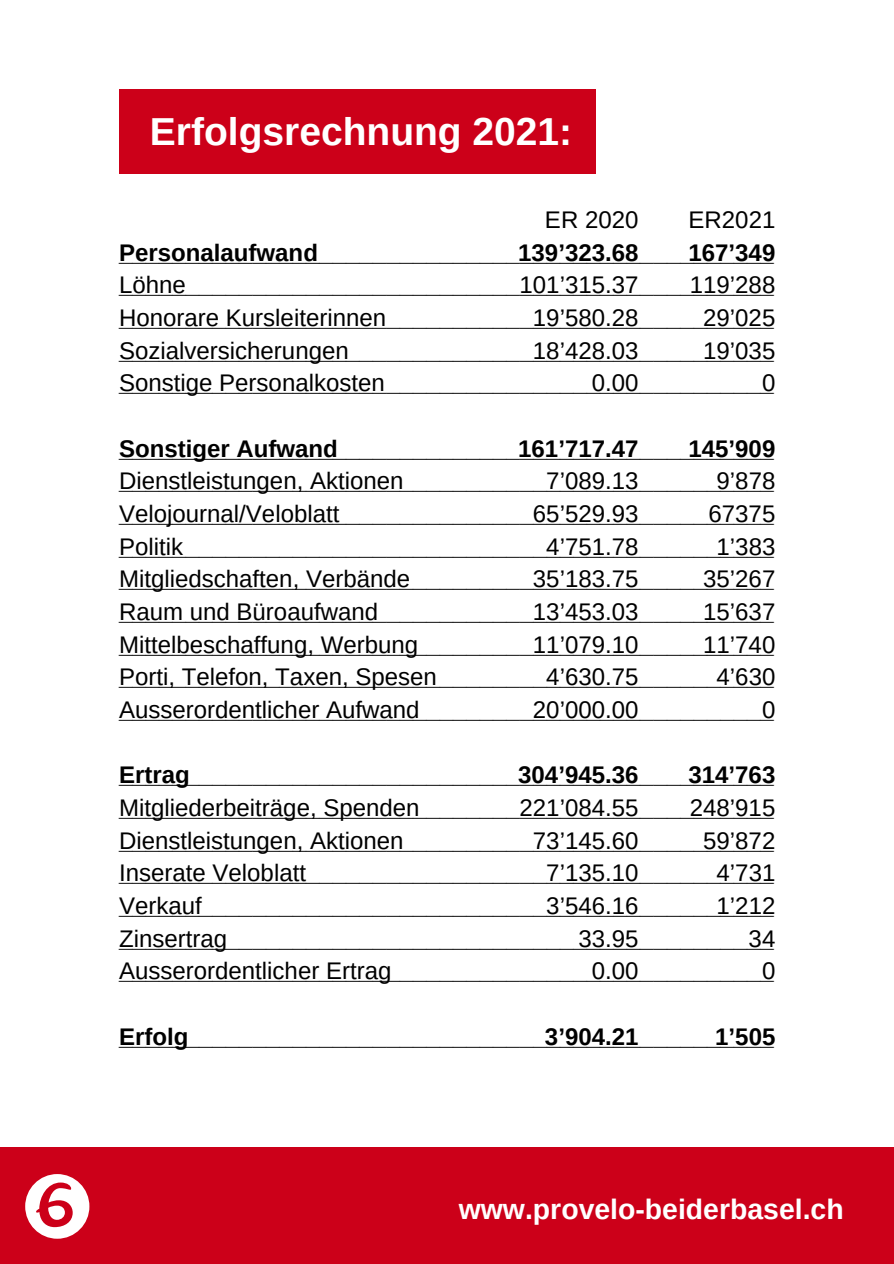
<style>
.page{position:relative;width:894px;height:1264px;background:#fff}
.page>*{position:absolute;margin:0;border:0;box-sizing:border-box;transform-origin:0 0}
.t1{font:700 39px "Arimo";color:#fff}
.t2{font:700 28.35px "Arimo";color:#fff}
.t3{font:700 24px/32.7px "Arimo";color:#000;text-align:justify}
.t4{font:24px "Arimo";color:#000}
</style>
<div class="page">
<div style="left:0;top:1147px;width:893px;height:116px;background:#cc0019"></div>
<div style="left:119px;top:89px;width:476px;height:85px;background:#cc0019"></div>
<svg style="left:25px;top:1174px;width:64px;height:64px"></svg>
<p class="t1" style="left:150px;top:110px;width:423px">Erfolgsrechnung 2021:</p>
<p class="t4" style="left:545px;top:206px;width:95px">ER 2020</p>
<p class="t3" style="left:518px;top:236px;width:122px">139’323.68</p>
<p class="t4" style="left:519px;top:272px;width:120px">101’315.37</p>
<p class="t4" style="left:532px;top:304px;width:107px">19’580.28</p>
<p class="t4" style="left:532px;top:337px;width:107px">18’428.03</p>
<p class="t4" style="left:591px;top:369px;width:48px">0.00</p>
<p class="t4" style="left:688px;top:206px;width:88px">ER2021</p>
<p class="t3" style="left:688px;top:236px;width:88px">167’349</p>
<p class="t4" style="left:689px;top:272px;width:87px">119’288</p>
<p class="t4" style="left:703px;top:304px;width:74px">29’025</p>
<p class="t4" style="left:703px;top:337px;width:74px">19’035</p>
<p class="t4" style="left:761px;top:369px;width:15px">0</p>
<p class="t3" style="left:119px;top:236px;width:200px">Personalaufwand</p>
<p class="t4" style="left:119px;top:272px;width:68px">Löhne</p>
<p class="t4" style="left:119px;top:304px;width:268px">Honorare Kursleiterinnen</p>
<p class="t4" style="left:119px;top:337px;width:231px">Sozialversicherungen</p>
<p class="t4" style="left:119px;top:369px;width:267px">Sonstige Personalkosten</p>
<p class="t3" style="left:119px;top:236px;width:656px">_________________________________________________ _________________________________________________ _________________________________________________ _________________________________________________ _________________________________________________</p>
<p class="t3" style="left:119px;top:432px;width:220px">Sonstiger Aufwand</p>
<p class="t4" style="left:119px;top:467px;width:286px">Dienstleistungen, Aktionen</p>
<p class="t4" style="left:119px;top:500px;width:222px">Velojournal/Veloblatt</p>
<p class="t4" style="left:119px;top:533px;width:66px">Politik</p>
<p class="t4" style="left:119px;top:565px;width:293px">Mitgliedschaften, Verbände</p>
<p class="t4" style="left:119px;top:598px;width:260px">Raum und Büroaufwand</p>
<p class="t4" style="left:119px;top:631px;width:301px">Mittelbeschaffung, Werbung</p>
<p class="t4" style="left:119px;top:663px;width:319px">Porti, Telefon, Taxen, Spesen</p>
<p class="t4" style="left:119px;top:696px;width:302px">Ausserordentlicher Aufwand</p>
<p class="t3" style="left:518px;top:432px;width:122px">161’717.47</p>
<p class="t4" style="left:546px;top:467px;width:94px">7’089.13</p>
<p class="t4" style="left:532px;top:500px;width:107px">65’529.93</p>
<p class="t4" style="left:546px;top:533px;width:94px">4’751.78</p>
<p class="t4" style="left:532px;top:565px;width:107px">35’183.75</p>
<p class="t4" style="left:532px;top:598px;width:107px">13’453.03</p>
<p class="t4" style="left:532px;top:631px;width:107px">11’079.10</p>
<p class="t4" style="left:546px;top:663px;width:94px">4’630.75</p>
<p class="t4" style="left:532px;top:696px;width:107px">20’000.00</p>
<p class="t3" style="left:688px;top:432px;width:88px">145’909</p>
<p class="t4" style="left:716px;top:467px;width:60px">9’878</p>
<p class="t4" style="left:708px;top:500px;width:68px">67375</p>
<p class="t4" style="left:716px;top:533px;width:60px">1’383</p>
<p class="t4" style="left:703px;top:565px;width:74px">35’267</p>
<p class="t4" style="left:703px;top:598px;width:74px">15’637</p>
<p class="t4" style="left:703px;top:631px;width:74px">11’740</p>
<p class="t4" style="left:716px;top:663px;width:60px">4’630</p>
<p class="t4" style="left:761px;top:696px;width:15px">0</p>
<p class="t3" style="left:119px;top:432px;width:656px">_________________________________________________ _________________________________________________ _________________________________________________ _________________________________________________ _________________________________________________ _________________________________________________ _________________________________________________ _________________________________________________ _________________________________________________</p>
<p class="t3" style="left:518px;top:758px;width:122px">304’945.36</p>
<p class="t4" style="left:519px;top:794px;width:120px">221’084.55</p>
<p class="t4" style="left:532px;top:827px;width:107px">73’145.60</p>
<p class="t4" style="left:546px;top:859px;width:94px">7’135.10</p>
<p class="t4" style="left:546px;top:892px;width:94px">3’546.16</p>
<p class="t4" style="left:578px;top:925px;width:62px">33.95</p>
<p class="t4" style="left:591px;top:957px;width:48px">0.00</p>
<p class="t3" style="left:688px;top:758px;width:88px">314’763</p>
<p class="t4" style="left:689px;top:794px;width:87px">248’915</p>
<p class="t4" style="left:703px;top:827px;width:74px">59’872</p>
<p class="t4" style="left:716px;top:859px;width:60px">4’731</p>
<p class="t4" style="left:716px;top:892px;width:60px">1’212</p>
<p class="t4" style="left:748px;top:925px;width:28px">34</p>
<p class="t4" style="left:761px;top:957px;width:15px">0</p>
<p class="t3" style="left:119px;top:758px;width:72px">Ertrag</p>
<p class="t4" style="left:119px;top:794px;width:302px">Mitgliederbeiträge, Spenden</p>
<p class="t4" style="left:119px;top:827px;width:286px">Dienstleistungen, Aktionen</p>
<p class="t4" style="left:119px;top:859px;width:188px">Inserate Veloblatt</p>
<p class="t4" style="left:119px;top:892px;width:84px">Verkauf</p>
<p class="t4" style="left:119px;top:925px;width:110px">Zinsertrag</p>
<p class="t4" style="left:119px;top:957px;width:274px">Ausserordentlicher Ertrag</p>
<p class="t3" style="left:119px;top:758px;width:656px">_________________________________________________ _________________________________________________ _________________________________________________ _________________________________________________ _________________________________________________ _________________________________________________ _________________________________________________</p>
<p class="t3" style="left:119px;top:1020px;width:71px">Erfolg</p>
<p class="t3" style="left:545px;top:1020px;width:95px">3’904.21</p>
<p class="t3" style="left:715px;top:1020px;width:62px">1’505</p>
<p class="t3" style="left:119px;top:1020px;width:656px">_________________________________________________</p>
<p class="t2" style="left:458px;top:1193px;width:386px">www.provelo-beiderbasel.ch</p>
</div>
